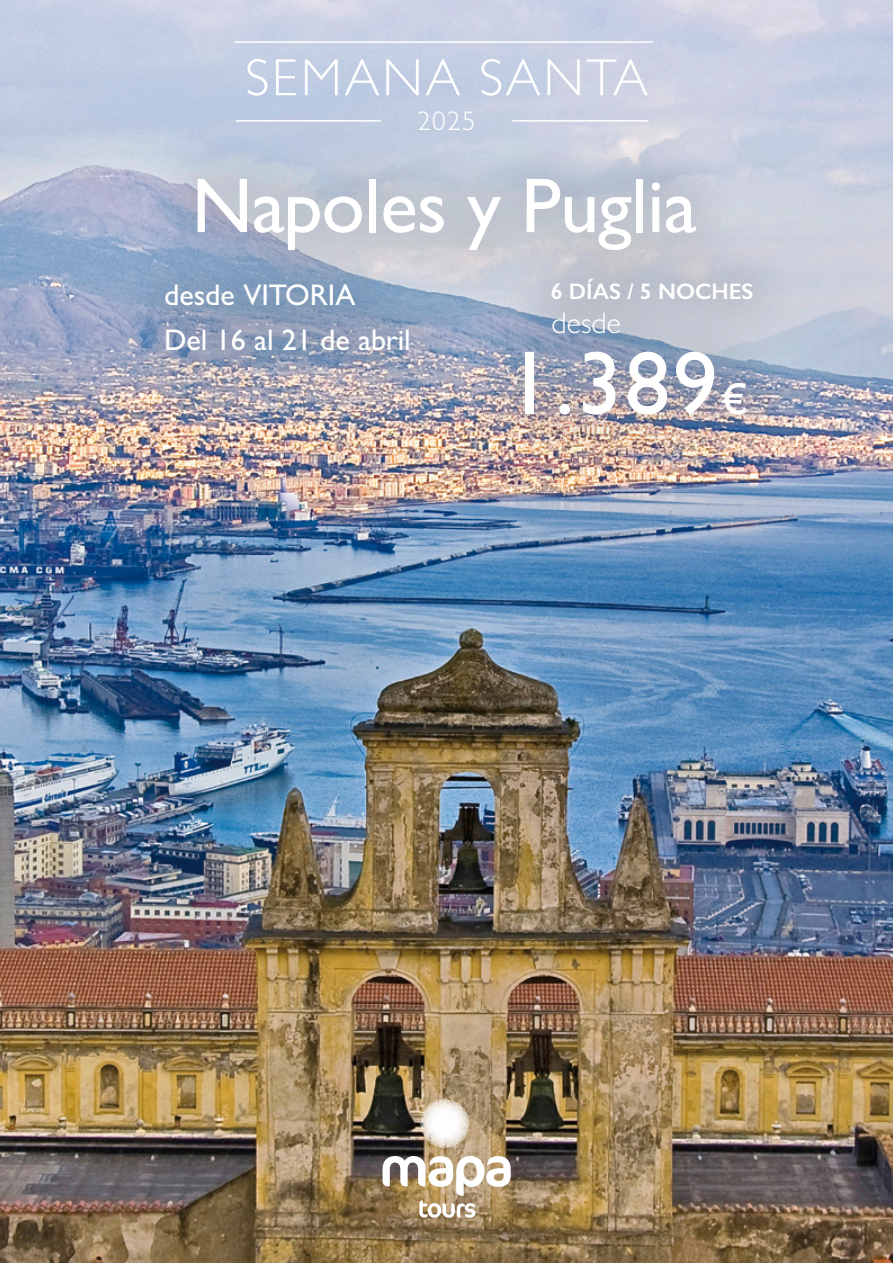
<style>
.page{position:relative;width:893px;height:1263px;background:#fff}
.page>*{position:absolute;margin:0;border:0;box-sizing:border-box;transform-origin:0 0}
.t1{font:500 90px "Gill Sans";color:#fff}
.t2{font:500 78px "Gill Sans";letter-spacing:-.01em;color:#fff}
.t3{font:300 52.5px "Gill Sans";letter-spacing:.05em;color:#fff}
.t4{font:500 30px/44.5px "Gill Sans";color:#fff}
.t5{font:300 30px "Gill Sans";color:#fff}
.t6{font:300 27px "Gill Sans";color:#fff}
.t7{font:600 22.5px "Gill Sans";color:#fff}
.s1{font-size:45px}
</style>
<div class="page">
<img style="left:0;top:0;width:893px;height:1263px">
<svg style="left:421px;top:1100px;width:48px;height:47px"></svg>
<svg style="left:382px;top:1156px;width:129px;height:62px"></svg>
<hr style="left:236px;top:120px;width:145px;height:2px;background:#fff">
<hr style="left:512px;top:120px;width:136px;height:2px;background:#fff">
<hr style="left:234px;top:41px;width:419px;height:2px;background:#fff">
<div style="left:111px;top:123px;width:696px;height:346px;background:#000;opacity:.09"></div>
<h3 class="t3" style="left:245px;top:46px;width:405px">SEMANA SANTA</h3>
<p class="t6" style="left:417px;top:104px;width:60px">2025</p>
<h2 class="t2" style="left:192px;top:159px;width:507px">Napoles y Puglia</h2>
<p class="t4" style="left:164px;top:272px;width:248px">desde VITORIA<br>Del 16 al 21 de abril</p>
<h1 class="t1" style="left:507px;top:330px;width:242px">1.389<span class="s1">€</span></h1>
<p class="t7" style="left:551px;top:278px;width:204px">6 DÍAS / 5 NOCHES</p>
<p class="t5" style="left:552px;top:305px;width:71px">desde</p>
</div>
